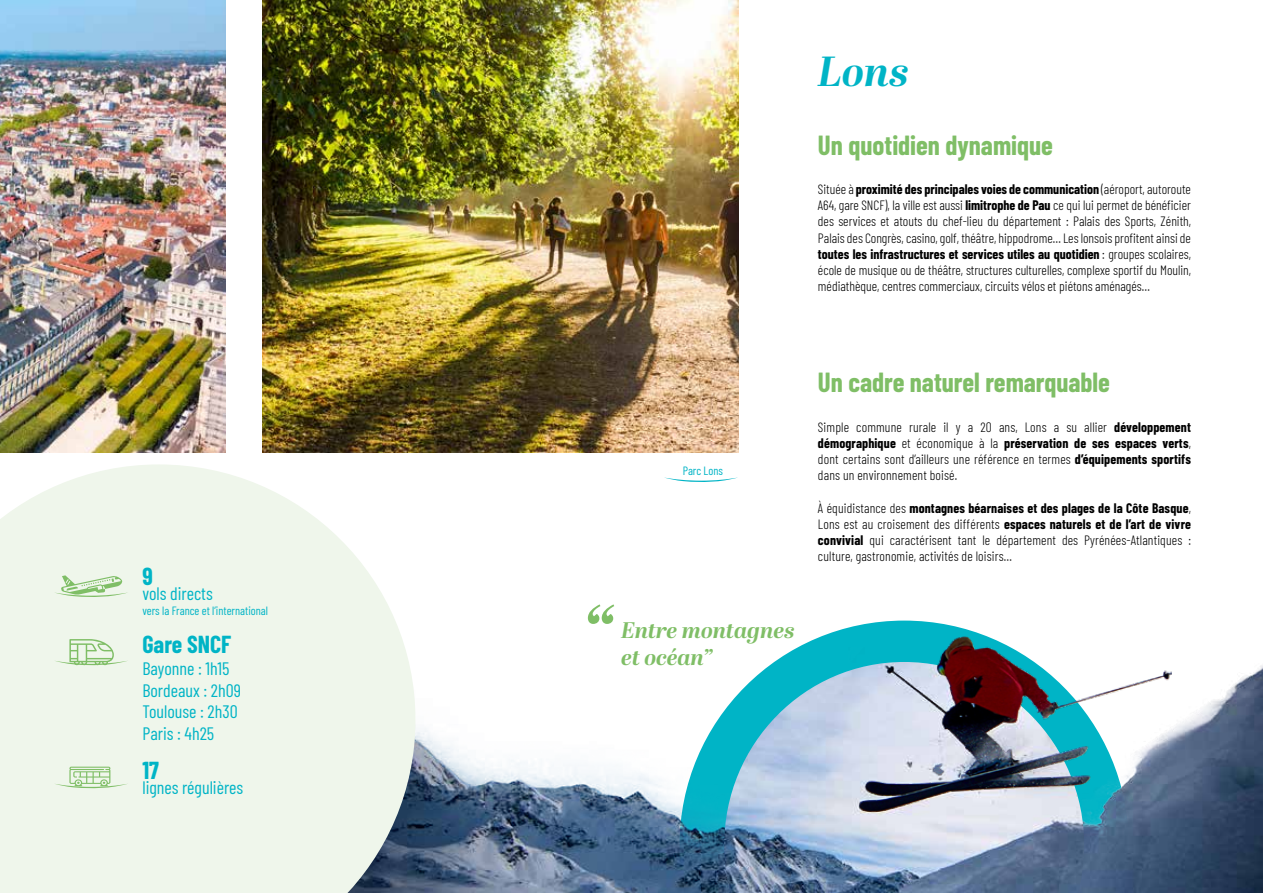
<style>
.page{position:relative;width:1263px;height:893px;background:#fff}
.page>*{position:absolute;margin:0;border:0;box-sizing:border-box;transform-origin:0 0}
.t1{font:italic 700 72.9px "Abril Display";color:#7fbe66}
.t2{font:italic 700 42px "Abril Display";color:#00b4c6}
.t3{font:700 27px "Barlow Condensed";color:#7fbe66}
.t4{font:700 24px "Barlow Condensed";color:#00b4c6}
.t5{font:italic 700 22.5px "Abril Display";color:#7fbe66}
.t6{font:18px/21.6px "Barlow Condensed";color:#00b4c6}
.t7{font:300 13.5px/16.2px "Barlow Condensed";letter-spacing:.01em;color:#000;text-align:justify}
.t8{font:12px "Barlow Condensed";color:#00b4c6}
.s1{font-weight:700}
</style>
<div class="page">
<img style="left:415px;top:653px;width:848px;height:240px">
<img style="left:724px;top:662px;width:63px;height:231px">
<img style="left:787px;top:620px;width:385px;height:273px">
<img style="left:0;top:0;width:226px;height:453px">
<svg style="left:664px;top:477px;width:74px;height:5px"></svg>
<img style="left:263px;top:0;width:475px;height:453px">
<svg style="left:1px;top:464px;width:414px;height:429px;background:#ecf3ea"></svg>
<svg style="left:54px;top:639px;width:74px;height:27px;background:#d5e9cc"></svg>
<svg style="left:54px;top:575px;width:74px;height:23px;background:#cee5c4"></svg>
<svg style="left:54px;top:767px;width:74px;height:22px;background:#d4e8cc"></svg>
<h3 class="t4" style="left:142px;top:560px;width:12px">9</h3>
<h3 class="t6" style="left:142px;top:582px;width:72px">vols directs</h3>
<p class="t8" style="left:142px;top:602px;width:127px">vers la France et l’international</p>
<h3 class="t4" style="left:142px;top:628px;width:90px">Gare SNCF</h3>
<h3 class="t6" style="left:142px;top:656px;width:100px">Bayonne : 1h15<br>Bordeaux : 2h09<br>Toulouse : 2h30<br>Paris : 4h25</h3>
<h3 class="t4" style="left:142px;top:753px;width:18px">17</h3>
<h3 class="t6" style="left:142px;top:775px;width:102px">lignes régulières</h3>
<h2 class="t2" style="left:818px;top:41px;width:92px">Lons</h2>
<h3 class="t3" style="left:818px;top:126px;width:237px">Un quotidien dynamique</h3>
<p class="t7" style="left:818px;top:180px;width:374px">Située à <span class="s1">proximité des principales voies de communication</span> (aéroport, autoroute A64, gare SNCF), la ville est aussi <span class="s1">limitrophe de Pau</span> ce qui lui permet de bénéficier des services et atouts du chef-lieu du département : Palais des Sports, Zénith, Palais des Congrès, casino, golf, théâtre, hippodrome… Les lonsois profitent ainsi de <span class="s1">toutes les infrastructures et services utiles au quotidien</span> : groupes scolaires, école de musique ou de théâtre, structures culturelles, complexe sportif du Moulin, médiathèque, centres commerciaux, circuits vélos et piétons aménagés…</p>
<p class="t8" style="left:683px;top:462px;width:42px">Parc Lons</p>
<h1 class="t1" style="left:581px;top:583px;width:33px">“</h1>
<h3 class="t5" style="left:621px;top:614px;width:175px">Entre montagnes</h3>
<h3 class="t5" style="left:621px;top:641px;width:92px">et océan”</h3>
<h3 class="t3" style="left:818px;top:363px;width:293px">Un cadre naturel remarquable</h3>
<p class="t7" style="left:818px;top:418px;width:374px">Simple commune rurale il y a 20 ans, Lons a su allier <span class="s1">développement démographique</span> et économique à la <span class="s1">préservation de ses espaces verts</span>, dont certains sont d’ailleurs une référence en termes <span class="s1">d’équipements sportifs </span>dans un environnement boisé.</p>
<p class="t7" style="left:818px;top:499px;width:374px">À équidistance des <span class="s1">montagnes béarnaises et des plages de la Côte Basque</span>, Lons est au croisement des différents <span class="s1">espaces naturels et de l’art de vivre convivial</span> qui caractérisent tant le département des Pyrénées-Atlantiques : culture, gastronomie, activités de loisirs…</p>
</div>
